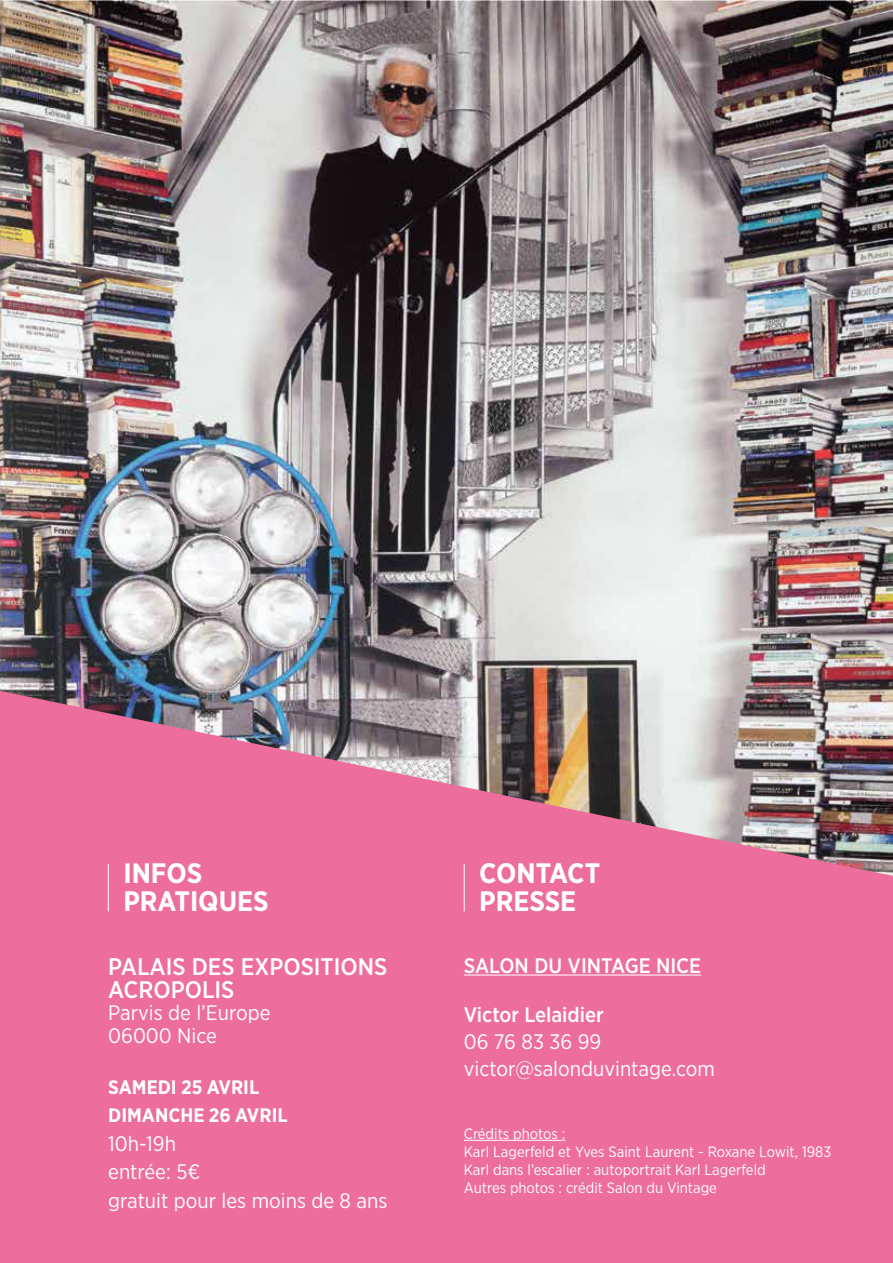
<style>
.page{position:relative;width:893px;height:1263px;background:#fff}
.page>*{position:absolute;margin:0;border:0;box-sizing:border-box;transform-origin:0 0}
.t1{font:700 28.2px/28.2px "Gotham Narrow";color:#fff}
.t2{font:500 24px/22.5px "Gotham Narrow";color:#fff}
.t3{font:21px/28.5px "Gotham Narrow";color:#fff}
.t4{font:500 21px "Gotham Narrow";color:#fff}
.t5{font:700 19.5px/28.5px "Gotham Narrow";color:#fff}
.t6{font:15px/18px "Gotham Narrow";color:#fff}
</style>
<div class="page">
<img style="left:0;top:0;width:892px;height:691px">
<svg style="left:0;top:691px;width:892px;height:572px;background:#df7399"></svg>
<hr style="left:108px;top:864px;width:1px;height:47px;background:#fff">
<hr style="left:464px;top:864px;width:1px;height:47px;background:#fff">
<hr style="left:463px;top:974px;width:238px;height:1px;background:#fff">
<hr style="left:463px;top:1140px;width:102px;height:1px;background:#fff">
<h1 class="t1" style="left:123px;top:859px;width:147px">INFOS<br>PRATIQUES</h1>
<h2 class="t2" style="left:108px;top:955px;width:280px">PALAIS DES EXPOSITIONS<br>ACROPOLIS</h2>
<h3 class="t3" style="left:108px;top:1001px;width:164px;line-height:22.5px">Parvis de l’Europe<br>06000 Nice</h3>
<h3 class="t5" style="left:108px;top:1072px;width:181px">SAMEDI 25 AVRIL<br>DIMANCHE 26 AVRIL</h3>
<h3 class="t3" style="left:108px;top:1128px;width:280px">10h-19h<br>entrée: 5€<br>gratuit pour les moins de 8 ans</h3>
<h1 class="t1" style="left:479px;top:859px;width:122px">CONTACT<br>PRESSE</h1>
<h3 class="t4" style="left:463px;top:952px;width:239px">SALON DU VINTAGE NICE</h3>
<h3 class="t4" style="left:463px;top:1002px;width:141px">Victor Lelaidier</h3>
<h3 class="t3" style="left:463px;top:1028px;width:252px;line-height:27px">06 76 83 36 99 victor@salonduvintage.com</h3>
<p class="t6" style="left:463px;top:1124px;width:369px">Crédits photos :<br>Karl Lagerfeld et Yves Saint Laurent - Roxane Lowit, 1983<br>Karl dans l’escalier : autoportrait Karl Lagerfeld<br>Autres photos : crédit Salon du Vintage</p>
</div>
